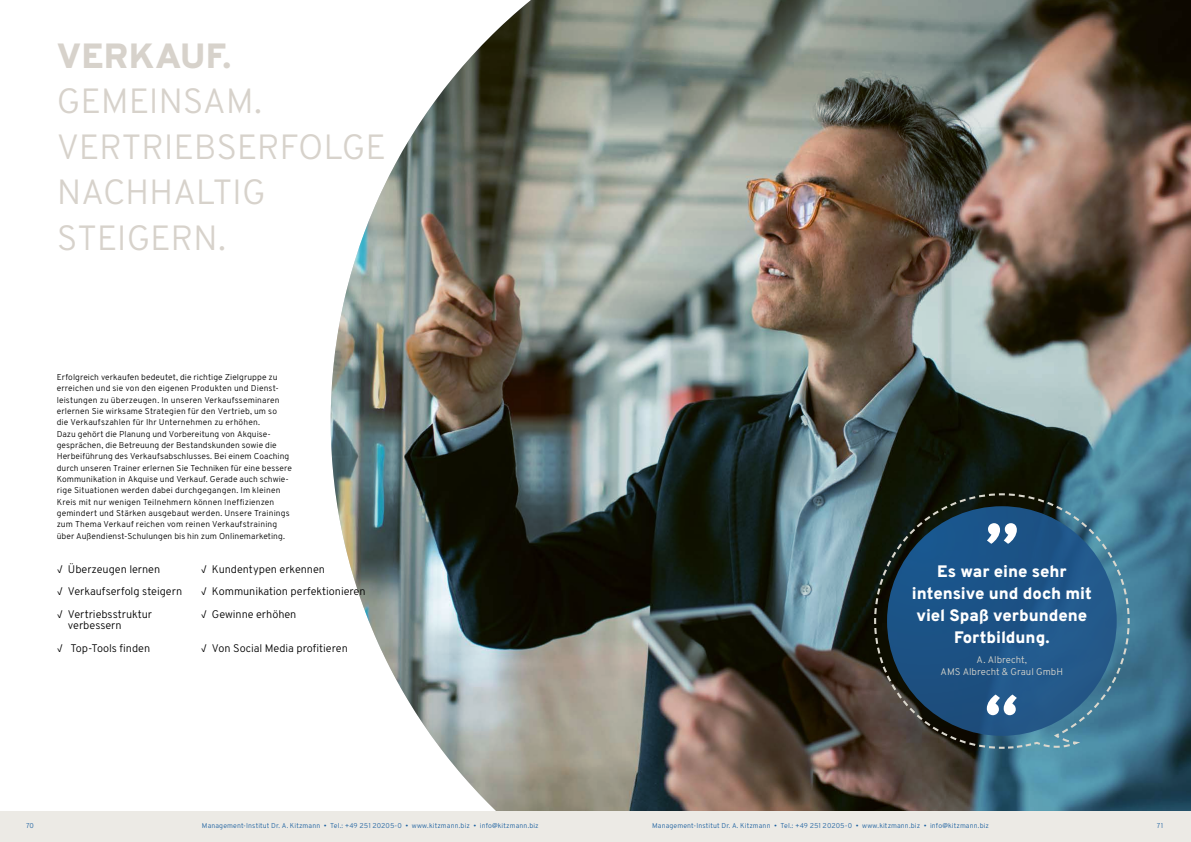
<style>
.page{position:relative;width:1191px;height:842px;background:#fff}
.page>*{position:absolute;margin:0;border:0;box-sizing:border-box;transform-origin:0 0}
.t1{font:300 35px/45.4px "Overpass";letter-spacing:-.01em;color:#d7d2cb}
.t2{font:800 35px "Overpass";letter-spacing:.005em;color:#d7d2cb}
.t3{font:800 16.6px/22px "Overpass";letter-spacing:-.005em;color:#fff;text-align:center}
.t4{font:300 11px/22.7px "Overpass";letter-spacing:-.005em;color:#000}
.t5{font:300 9.7px/11.3px "Overpass";color:#dad7cd;text-align:center}
.t6{font:300 8.5px/11.3px "Overpass";letter-spacing:.015em;color:#000}
.t7{font:300 7px "Overpass";letter-spacing:.015em;color:#1b60a0}
</style>
<div class="page">
<img style="left:331px;top:0;width:860px;height:811px">
<div style="left:0;top:811px;width:1191px;height:31px;background:#eceae5"></div>
<svg style="left:873px;top:618px;width:257px;height:132px;background:#336a91"></svg>
<svg style="left:873px;top:492px;width:257px;height:126px;background:#255273"></svg>
<svg style="left:873px;top:624px;width:160px;height:126px;background:#2d4e6c"></svg>
<h1 class="t2" style="left:57px;top:31px;width:176px">VERKAUF.</h1>
<h1 class="t1" style="left:57px;top:79px;width:331px">GEMEINSAM.<br>VERTRIEBSERFOLGE<br>NACHHALTIG<br>STEIGERN.</h1>
<p class="t6" style="left:57px;top:371px;width:237px">Erfolgreich verkaufen bedeutet, die richtige Zielgruppe zu erreichen und sie von den eigenen Produkten und Dienst&shy;leistungen zu überzeugen. In unseren Verkaufsseminaren erlernen Sie wirksame Strategien für den Vertrieb, um so<br>die Verkaufszahlen für Ihr Unternehmen zu erhöhen.<br>Dazu gehört die Planung und Vorbereitung von Akquise&shy;gesprächen, die Betreuung der Bestandskunden sowie die Herbeiführung des Verkaufsabschlusses. Bei einem Coaching durch unseren Trainer erlernen Sie Techniken für eine bessere Kommunikation in Akquise und Verkauf. Gerade auch schwie&shy;rige Situationen werden dabei durchgegangen. Im kleinen Kreis mit nur wenigen Teilnehmern können Ineffizienzen gemindert und Stärken ausgebaut werden. Unsere Trainings zum Thema Verkauf reichen vom reinen Verkaufstraining über Außendienst-Schulungen bis hin zum Onlinemarketing.</p>
<p class="t4" style="left:57px;top:557px;width:105px">√ Überzeugen lernen</p>
<p class="t4" style="left:201px;top:557px;width:126px">√ Kundentypen erkennen</p>
<p class="t4" style="left:57px;top:580px;width:127px">√ Verkaufserfolg steigern</p>
<p class="t4" style="left:201px;top:580px;width:166px">√ Kommunikation perfektionieren</p>
<p class="t4" style="left:57px;top:603px;width:97px">√ Vertriebsstruktur</p>
<p class="t4" style="left:201px;top:603px;width:97px">√ Gewinne erhöhen</p>
<p class="t4" style="left:57px;top:614px;width:95px;text-indent:11px">verbessern<br>√ Top-Tools finden</p>
<p class="t4" style="left:201px;top:637px;width:149px">√ Von Social Media profitieren</p>
<h2 class="t3" style="left:912px;top:560px;width:181px">Es war eine sehr intensive und doch mit viel Spaß verbundene<br>Fortbildung.</h2>
<p class="t5" style="left:940px;top:654px;width:124px">A. Albrecht,<br>AMS Albrecht &amp; Graul GmbH</p>
<p class="t7" style="left:26px;top:820px;width:9px">70</p>
<p class="t7" style="left:202px;top:820px;width:338px">Management-Institut Dr. A. Kitzmann • Tel.: +49 251 20205-0 • www.kitzmann.biz • info@kitzmann.biz</p>
<p class="t7" style="left:652px;top:820px;width:338px">Management-Institut Dr. A. Kitzmann • Tel.: +49 251 20205-0 • www.kitzmann.biz • info@kitzmann.biz</p>
<p class="t7" style="left:1157px;top:820px;width:8px">71</p>
</div>
